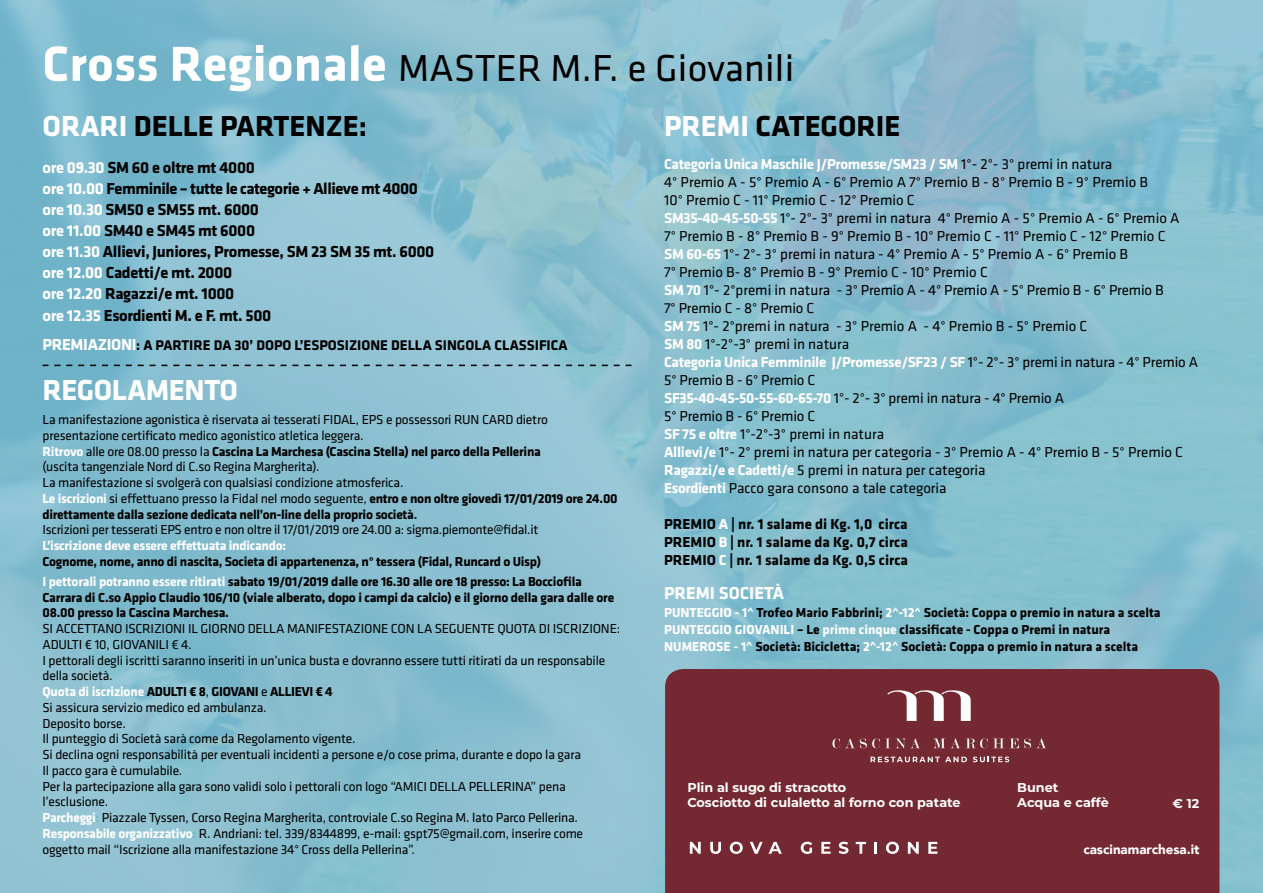
<style>
.page{position:relative;width:1263px;height:893px;background:#fff}
.page>*{position:absolute;margin:0;border:0;box-sizing:border-box;transform-origin:0 0}
.t1{font:39px "Klavika";letter-spacing:.005em;color:#000}
.t2{font:700 30px "Klavika";color:#000}
.t3{font:700 30px "Klavika";letter-spacing:-.015em;color:#fff}
.t4{font:700 18px "Klavika";color:#fff}
.t5{font:700 16.5px/21px "Klavika";letter-spacing:-.02em;color:#000}
.t6{font:15px/18px "Klavika";color:#000}
.t7{font:700 15px/18px "Klavika";color:#000;text-align:justify}
.t8{font:700 14.55px "Klavika";color:#000}
.t9{font:13.5px/15.8px "Klavika";letter-spacing:-.015em;color:#000}
.t10{font:700 13.5px/17.2px "Klavika";letter-spacing:-.015em;color:#000}
.t11{font:700 13.5px "Klavika";letter-spacing:-.02em;color:#fff}
.t12{font:900 13.35px "Avenir";color:#fff}
.t13{font:700 12.75px/15.5px "Montserrat";color:#fff}
.s1{font-weight:700;font-size:51px;color:#fff}
.s2{color:#fff}
.s3{font-size:16.5px;color:#fff}
.s4{font-weight:700;color:#fff}
.s5{font-weight:700}
.s6{font-weight:500}
.s7{font-weight:700;color:#74b8cc}
</style>
<div class="page">
<img style="left:0;top:0;width:1263px;height:893px">
<svg style="left:43px;top:365px;width:588px;height:1px"></svg>
<svg style="left:0;top:455px;width:1259px;height:437px;background:#849ead"></svg>
<h1 class="t1" style="left:43px;top:47px;width:753px"><span class="s1">Cross Regionale</span> MASTER M.F. e Giovanili</h1>
<h2 class="t2" style="left:43px;top:110px;width:326px"><span class="s2">ORARI</span> DELLE PARTENZE:</h2>
<p class="t5" style="left:43px;top:158px;width:393px"><span class="s2">ore 09.30</span> SM 60 e oltre mt 4000<br><span class="s2">ore 10.00</span> Femminile – tutte le categorie + Allieve mt 4000 <span class="s2">ore 10.30</span> SM50 e SM55 mt. 6000<br><span class="s2">ore 11.00</span> SM40 e SM45 mt 6000<br><span class="s2">ore 11.30</span> Allievi, Juniores, Promesse, SM 23 SM 35 mt. 6000 <span class="s2">ore 12.00</span> Cadetti/e mt. 2000<br><span class="s2">ore 12.20</span> Ragazzi/e mt. 1000<br><span class="s2">ore 12.35</span> Esordienti M. e F. mt. 500</p>
<p class="t8" style="left:43px;top:337px;width:527px"><span class="s3">PREMIAZIONI</span>: A PARTIRE DA 30’ DOPO L’ESPOSIZIONE DELLA SINGOLA CLASSIFICA</p>
<h2 class="t3" style="left:43px;top:373px;width:197px">REGOLAMENTO</h2>
<p class="t9" style="left:43px;top:412px;width:577px">La manifestazione agonistica è riservata ai tesserati FIDAL, EPS e possessori RUN CARD dietro presentazione certificato medico agonistico atletica leggera.<br><span class="s4">Ritrovo</span> alle ore 08.00 presso la <span class="s5">Cascina La Marchesa (Cascina Stella) nel parco della Pellerina<br></span>(uscita tangenziale Nord di C.so Regina Margherita).<br>La manifestazione si svolgerà con qualsiasi condizione atmosferica.<br><span class="s4">Le iscrizioni</span> si effettuano presso la Fidal nel modo seguente, <span class="s5">entro e non oltre giovedì 17/01/2019 ore 24.00 direttamente dalla sezione dedicata nell’on-line della proprio società</span><span class="s6">.<br></span>Iscrizioni per tesserati EPS entro e non oltre il 17/01/2019 ore 24.00 a: sigma.piemonte@fidal.it</p>
<p class="t11" style="left:43px;top:538px;width:245px">L’iscrizione deve essere effettuata indicando:</p>
<p class="t10" style="left:43px;top:552px;width:541px;line-height:20px">Cognome, nome, anno di nascita, Societa di appartenenza, n° tessera (Fidal, Runcard o Uisp)<br><span class="s2">I pettorali potranno essere ritirati</span> sabato 19/01/2019 dalle ore 16.30 alle ore 18 presso: La Bocciofila</p>
<p class="t10" style="left:43px;top:589px;width:573px;line-height:15.8px">Carrara di C.so Appio Claudio 106/10 (viale alberato, dopo i campi da calcio) e il giorno della gara dalle ore<br>08.00 presso la Cascina Marchesa.</p>
<p class="t9" style="left:43px;top:621px;width:579px">SI ACCETTANO ISCRIZIONI IL GIORNO DELLA MANIFESTAZIONE CON LA SEGUENTE QUOTA DI ISCRIZIONE:<br>ADULTI € 10, GIOVANILI € 4.<br>I pettorali degli iscritti saranno inseriti in un’unica busta e dovranno essere tutti ritirati da un responsabile della società.<br><span class="s4">Quota di iscrizione</span> <span class="s5">ADULTI € 8</span>, <span class="s5">GIOVANI</span> e <span class="s5">ALLIEVI € 4<br></span>Si assicura servizio medico ed ambulanza.<br>Deposito borse.<br>Il punteggio di Società sarà come da Regolamento vigente.<br>Si declina ogni responsabilità per eventuali incidenti a persone e/o cose prima, durante e dopo la gara<br>Il pacco gara è cumulabile.<br>Per la partecipazione alla gara sono validi solo i pettorali con logo “AMICI DELLA PELLERINA” pena l’esclusione.<br><span class="s4">Parcheggi</span><span class="s7">:</span> Piazzale Tyssen, Corso Regina Margherita, controviale C.so Regina M. lato Parco Pellerina.<br><span class="s4">Responsabile organizzativo</span><span class="s7">:</span> R. Andriani: tel. 339/8344899, e-mail: gspt75@gmail.com, inserire come oggetto mail “Iscrizione alla manifestazione 34° Cross della Pellerina”.</p>
<h2 class="t2" style="left:664px;top:110px;width:238px"><span class="s2">PREMI</span> CATEGORIE</h2>
<p class="t6" style="left:664px;top:156px;width:535px"><span class="s4">Categoria Unica Maschile J/Promesse/SM23 / SM</span> 1°- 2°- 3° premi in natura<br>4° Premio A - 5° Premio A - 6° Premio A 7° Premio B - 8° Premio B - 9° Premio B<br>10° Premio C - 11° Premio C - 12° Premio C<br><span class="s4">SM35-40-45-50-55</span> 1°- 2°- 3° premi in natura 4° Premio A - 5° Premio A - 6° Premio A<br>7° Premio B - 8° Premio B - 9° Premio B - 10° Premio C - 11° Premio C - 12° Premio C<br><span class="s4">SM 60-65</span> 1°- 2°- 3° premi in natura - 4° Premio A - 5° Premio A - 6° Premio B<br>7° Premio B- 8° Premio B - 9° Premio C - 10° Premio C<br><span class="s4">SM 70</span> 1°- 2°premi in natura - 3° Premio A - 4° Premio A - 5° Premio B - 6° Premio B<br>7° Premio C - 8° Premio C<br><span class="s4">SM 75</span> 1°- 2°premi in natura - 3° Premio A - 4° Premio B - 5° Premio C<br><span class="s4">SM 80</span> 1°-2°-3° premi in natura<br><span class="s4">Categoria Unica Femminile J/Promesse/SF23 / SF</span> 1°- 2°- 3° premi in natura - 4° Premio A 5° Premio B - 6° Premio C<br><span class="s4">SF35-40-45-50-55-60-65-70</span> 1°- 2°- 3° premi in natura - 4° Premio A<br>5° Premio B - 6° Premio C<br><span class="s4">SF 75 e oltre</span> 1°-2°-3° premi in natura<br><span class="s4">Allievi/e</span> 1°- 2° premi in natura per categoria - 3° Premio A - 4° Premio B - 5° Premio C <span class="s4">Ragazzi/e e Cadetti/e</span> 5 premi in natura per categoria<br><span class="s4">Esordienti</span> Pacco gara consono a tale categoria</p>
<p class="t7" style="left:664px;top:516px;width:245px">PREMIO <span class="s2">A</span> | nr. 1 salame di Kg. 1,0 circa PREMIO <span class="s2">B</span> | nr. 1 salame da Kg. 0,7 circa PREMIO <span class="s2">C</span> | nr. 1 salame da Kg. 0,5 circa</p>
<h3 class="t4" style="left:664px;top:583px;width:121px">PREMI SOCIETÀ</h3>
<p class="t10" style="left:664px;top:604px;width:498px"><span class="s2">PUNTEGGIO - 1^</span> Trofeo Mario Fabbrini; <span class="s2">2^-12^</span> Società: Coppa o premio in natura a scelta<br><span class="s2">PUNTEGGIO GIOVANILI</span> – Le <span class="s2">prime cinque</span> classificate - Coppa o Premi in natura<br><span class="s2">NUMEROSE - 1^</span> Società: Bicicletta; <span class="s2">2^-12^</span> Società: Coppa o premio in natura a scelta</p>
<p class="t13" style="left:687px;top:779px;width:275px">Plin al sugo di stracotto<br>Cosciotto di culaletto al forno con patate</p>
<p class="t13" style="left:1017px;top:779px;width:93px">Bunet<br>Acqua e caffè</p>
<p class="t13" style="left:1172px;top:795px;width:28px">€ 12</p>
<p class="t12" style="left:1083px;top:838px;width:118px">cascinamarchesa.it</p>
</div>
